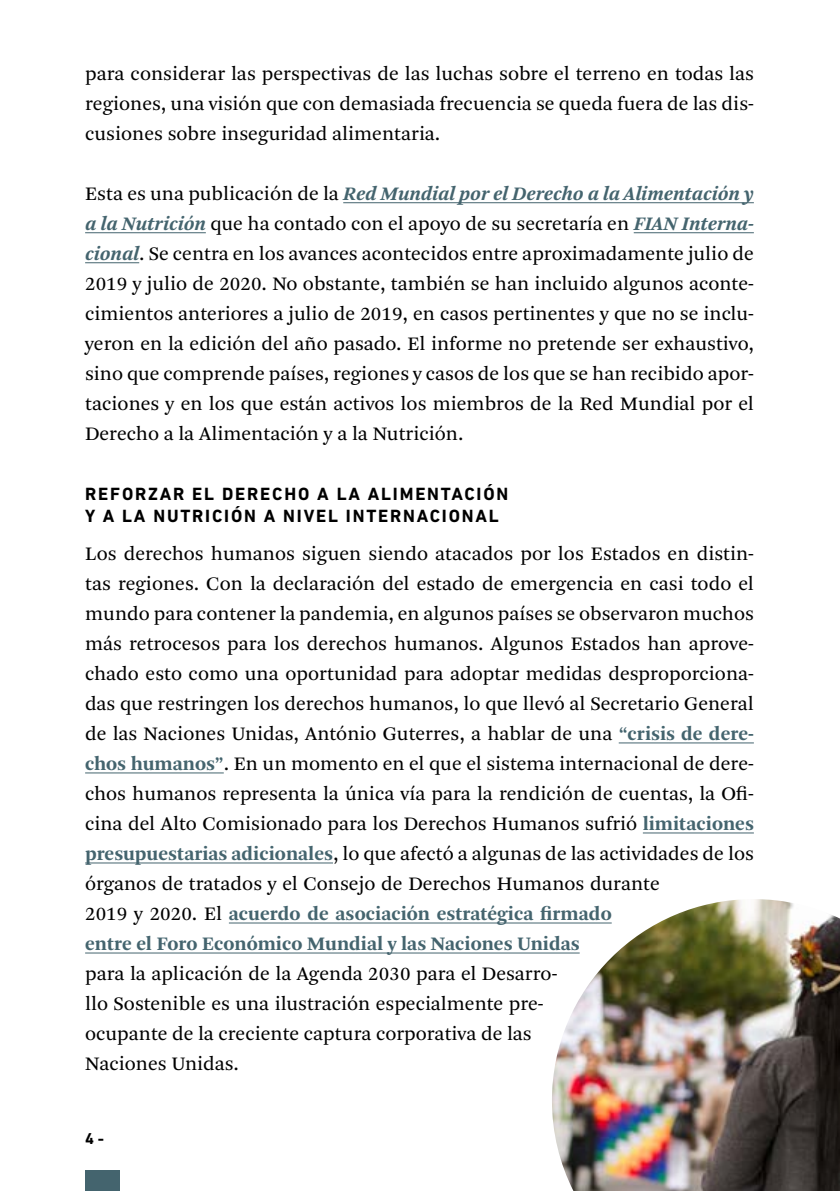
<style>
.page{position:relative;width:840px;height:1191px;background:#fff}
.page>*{position:absolute;margin:0;border:0;box-sizing:border-box;transform-origin:0 0}
._02_Txt_Base_ESP{font:20px/30px "Arnhem Pro Blond";color:#000;text-align:justify}
._01_Subtitles_ESP{font:700 18px/22px "DIN Next LT Pro";letter-spacing:.1em;color:#000}
.t1{font:700 16px "DIN Next LT Pro";color:#000}
.s1{font-family:"Arnhem Pro";font-weight:700;font-style:italic;color:#44646e}
.s2{font-family:"Arnhem Pro";font-weight:700;color:#44646e}
</style>
<div class="page">
<img style="left:551px;top:899px;width:288px;height:292px">
<div style="left:85px;top:1170px;width:34px;height:21px;background:#44646e"></div>
<hr style="left:343px;top:202px;width:410px;height:1px;background:#44646e">
<hr style="left:85px;top:232px;width:121px;height:1px;background:#44646e">
<hr style="left:633px;top:232px;width:120px;height:1px;background:#44646e">
<hr style="left:85px;top:262px;width:54px;height:1px;background:#44646e">
<hr style="left:618px;top:742px;width:135px;height:1px;background:#44646e">
<hr style="left:85px;top:772px;width:139px;height:1px;background:#44646e">
<hr style="left:642px;top:832px;width:111px;height:1px;background:#44646e">
<hr style="left:85px;top:862px;width:248px;height:1px;background:#44646e">
<hr style="left:229px;top:922px;width:382px;height:1px;background:#44646e">
<hr style="left:85px;top:952px;width:494px;height:1px;background:#44646e">
<p class="_02_Txt_Base_ESP" style="left:85px;top:59px;width:670px">para considerar las perspectivas de las luchas sobre el terreno en todas las regiones, una visión que con demasiada frecuencia se queda fuera de las dis&shy;cusiones sobre inseguridad alimentaria.</p>
<p class="_02_Txt_Base_ESP" style="left:85px;top:179px;width:670px">Esta es una publicación de la <span class="s1">Red Mundial por el Derecho a la Alimentación y a la Nutrición</span> que ha contado con el apoyo de su secretaría en <span class="s1">FIAN Interna&shy;cional</span>. Se centra en los avances acontecidos entre aproximadamente julio de 2019 y julio de 2020. No obstante, también se han incluido algunos aconte&shy;cimientos anteriores a julio de 2019, en casos pertinentes y que no se inclu&shy;yeron en la edición del año pasado. El informe no pretende ser exhaustivo, sino que comprende países, regiones y casos de los que se han recibido apor&shy;taciones y en los que están activos los miembros de la Red Mundial por el Derecho a la Alimentación y a la Nutrición.</p>
<p class="_01_Subtitles_ESP" style="left:85px;top:483px;width:424px">REFORZAR EL DERECHO A LA ALIMENTACIÓN<br>Y A LA NUTRICIÓN A NIVEL INTERNACIONAL</p>
<p class="_02_Txt_Base_ESP" style="left:85px;top:539px;width:670px;text-align:left">Los derechos humanos siguen siendo atacados por los Estados en distin&shy;tas regiones. Con la declaración del estado de emergencia en casi todo el mundo para contener la pandemia, en algunos países se observaron muchos más retrocesos para los derechos humanos. Algunos Estados han aprove&shy;chado esto como una oportunidad para adoptar medidas desproporciona&shy;das que restringen los derechos humanos, lo que llevó al Secretario General de las Naciones Unidas, António Guterres, a hablar de una <span class="s2">“crisis de dere&shy;chos humanos”</span>. En un momento en el que el sistema internacional de dere&shy;chos humanos representa la única vía para la rendición de cuentas, la Ofi&shy;cina del Alto Comisionado para los Derechos Humanos sufrió <span class="s2">limitaciones presupuestarias adicionales</span>, lo que afectó a algunas de las actividades de los órganos de tratados y el Consejo de Derechos Humanos durante<br>2019 y 2020. El <span class="s2">acuerdo de asociación estratégica firmado<br>entre el Foro Económico Mundial y las Naciones Unidas<br></span>para la aplicación de la Agenda 2030 para el Desarro-<br>llo Sostenible es una ilustración especialmente pre-<br>ocupante de la creciente captura corporativa de las<br>Naciones Unidas.</p>
<p class="t1" style="left:85px;top:1129px;width:20px">4 -</p>
</div>
